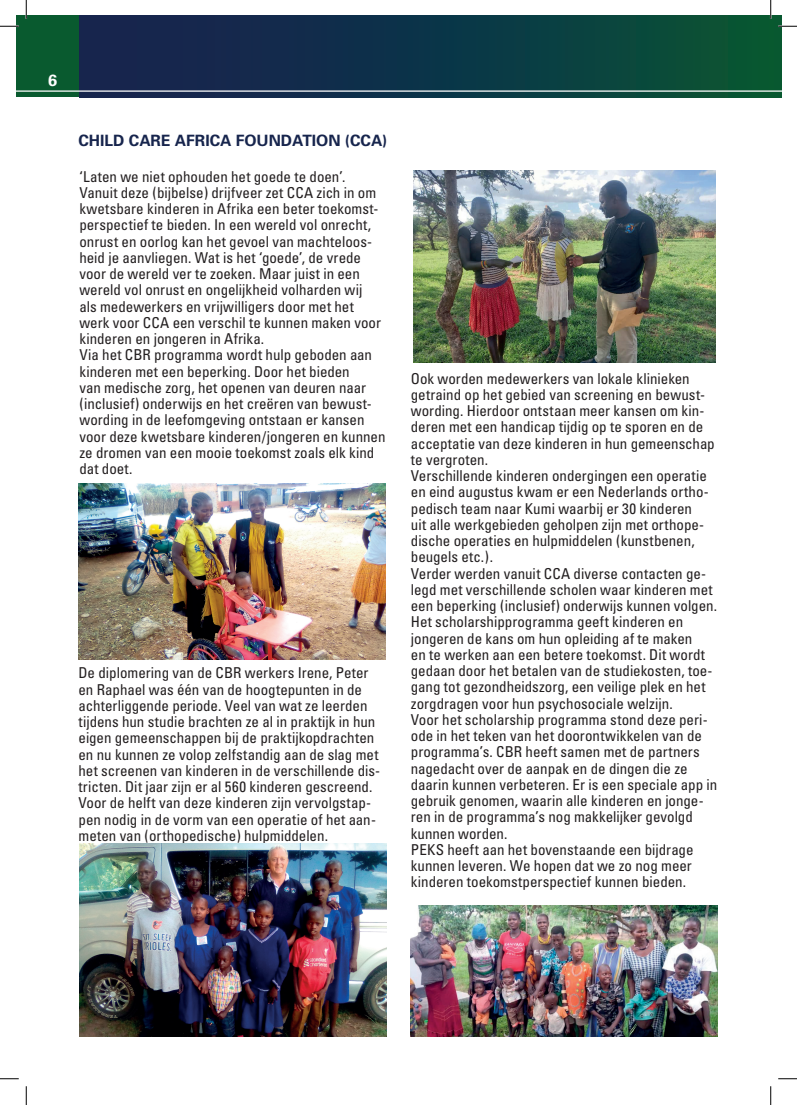
<style>
.page{position:relative;width:797px;height:1105px;background:#fff}
.page>*{position:absolute;margin:0;border:0;box-sizing:border-box;transform-origin:0 0}
.t1{font:700 16.25px "Univers";color:#fff}
.t2{font:700 15.62px "Univers";color:#17254d}
.t3{font:condensed 15px/16.2px "Univers";letter-spacing:-.005em;color:#231f20}
</style>
<div class="page">
<div style="left:770px;top:16px;width:11px;height:81px;background:#085830"></div>
<img style="left:411px;top:905px;width:306px;height:131px">
<div style="left:16px;top:16px;width:63px;height:81px;background:#095a2f"></div>
<div style="left:79px;top:16px;width:691px;height:81px;background:linear-gradient(to right,#161d53,#065237)"></div>
<hr style="left:16px;top:90px;width:765px;height:2px;background:#fff">
<img style="left:413px;top:171px;width:302px;height:192px">
<img style="left:79px;top:843px;width:307px;height:193px">
<img style="left:79px;top:483px;width:306px;height:176px">
<svg style="left:0;top:25px;width:19px;height:2px"></svg>
<svg style="left:778px;top:25px;width:19px;height:2px"></svg>
<svg style="left:0;top:1078px;width:19px;height:1px"></svg>
<svg style="left:778px;top:1078px;width:19px;height:1px"></svg>
<svg style="left:25px;top:0;width:2px;height:19px"></svg>
<svg style="left:25px;top:1086px;width:2px;height:19px"></svg>
<svg style="left:770px;top:0;width:1px;height:19px"></svg>
<svg style="left:770px;top:1086px;width:1px;height:19px"></svg>
<p class="t1" style="left:48px;top:70px;width:11px">6</p>
<p class="t2" style="left:79px;top:131px;width:310px">CHILD CARE AFRICA FOUNDATION (CCA)</p>
<p class="t3" style="left:79px;top:168px;width:307px">‘Laten we niet ophouden het goede te doen’.<br>Vanuit deze (bijbelse) drijfveer zet CCA zich in om kwetsbare kinderen in Afrika een beter toekomst&shy;perspectief te bieden. In een wereld vol onrecht, onrust en oorlog kan het gevoel van machteloos&shy;heid je aanvliegen. Wat is het ‘goede’, de vrede voor de wereld ver te zoeken. Maar juist in een wereld vol onrust en ongelijkheid volharden wij<br>als medewerkers en vrijwilligers door met het werk voor CCA een verschil te kunnen maken voor kinderen en jongeren in Afrika.<br>Via het CBR programma wordt hulp geboden aan kinderen met een beperking. Door het bieden<br>van medische zorg, het openen van deuren naar (inclusief) onderwijs en het creëren van bewust&shy;wording in de leefomgeving ontstaan er kansen voor deze kwetsbare kinderen/jongeren en kunnen ze dromen van een mooie toekomst zoals elk kind dat doet.</p>
<p class="t3" style="left:79px;top:665px;width:303px">De diplomering van de CBR werkers Irene, Peter en Raphael was één van de hoogtepunten in de achterliggende periode. Veel van wat ze leerden tijdens hun studie brachten ze al in praktijk in hun eigen gemeenschappen bij de praktijkopdrachten en nu kunnen ze volop zelfstandig aan de slag met het screenen van kinderen in de verschillende dis&shy;tricten. Dit jaar zijn er al 560 kinderen gescreend.<br>Voor de helft van deze kinderen zijn vervolgstap&shy;pen nodig in de vorm van een operatie of het aan&shy;meten van (orthopedische) hulpmiddelen.</p>
<p class="t3" style="left:411px;top:370px;width:308px">Ook worden medewerkers van lokale klinieken getraind op het gebied van screening en bewust&shy;wording. Hierdoor ontstaan meer kansen om kin&shy;deren met een handicap tijdig op te sporen en de acceptatie van deze kinderen in hun gemeenschap te vergroten.<br>Verschillende kinderen ondergingen een operatie en eind augustus kwam er een Nederlands ortho&shy;pedisch team naar Kumi waarbij er 30 kinderen<br>uit alle werkgebieden geholpen zijn met orthope&shy;dische operaties en hulpmiddelen (kunstbenen, beugels etc.).<br>Verder werden vanuit CCA diverse contacten ge&shy;legd met verschillende scholen waar kinderen met een beperking (inclusief) onderwijs kunnen volgen.<br>Het scholarshipprogramma geeft kinderen en jongeren de kans om hun opleiding af te maken<br>en te werken aan een betere toekomst. Dit wordt gedaan door het betalen van de studiekosten, toe&shy;gang tot gezondheidszorg, een veilige plek en het zorgdragen voor hun psychosociale welzijn.<br>Voor het scholarship programma stond deze peri&shy;ode in het teken van het doorontwikkelen van de programma’s. CBR heeft samen met de partners nagedacht over de aanpak en de dingen die ze daarin kunnen verbeteren. Er is een speciale app in gebruik genomen, waarin alle kinderen en jonge&shy;ren in de programma’s nog makkelijker gevolgd kunnen worden.<br>PEKS heeft aan het bovenstaande een bijdrage kunnen leveren. We hopen dat we zo nog meer kinderen toekomstperspectief kunnen bieden.</p>
</div>
